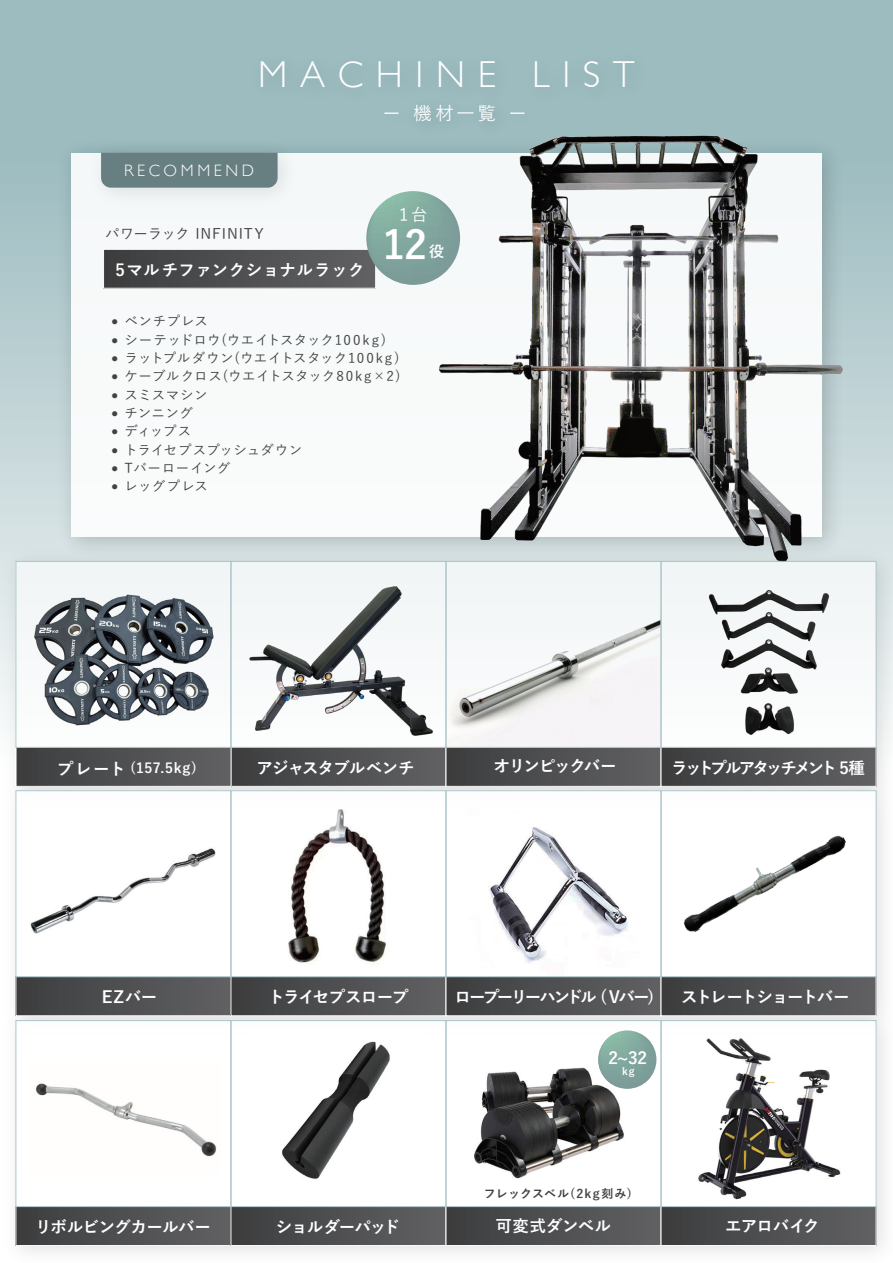
<style>
.page{position:relative;width:893px;height:1263px;background:#fff}
.page>*{position:absolute;margin:0;border:0;box-sizing:border-box;transform-origin:0 0}
.t1{font:700 39px "Yu Go";color:#fff}
.t2{font:300 37.5px "Gill Sans";letter-spacing:.34em;color:#fff}
.t3{font:500 18.3px "Yu Go";color:#fff}
.t4{font:500 17.1px "Yu Go";color:#fff}
.t5{font:700 16.65px "Yu Go";color:#fff}
.t6{font:700 16.5px "Yu Go";letter-spacing:-.06em;color:#fff}
.t7{font:700 16.5px "Yu Go";letter-spacing:.025em;color:#fff}
.t8{font:700 16.5px "Yu Go";letter-spacing:-.15em;color:#fff}
.t9{font:700 16.5px "Yu Go";letter-spacing:-.17em;color:#fff}
.t10{font:700 16.5px "Yu Go";letter-spacing:-.08em;color:#fff}
.t11{font:700 16.5px "Yu Go";letter-spacing:-.025em;color:#fff}
.t12{font:300 16.5px "Gill Sans";letter-spacing:.22em;color:#fff}
.t13{font:700 16.5px "Yu Go";letter-spacing:.005em;color:#fff}
.t14{font:700 15.15px "Yu Go";color:#fff}
.t15{font:500 14.55px "Yu Go";letter-spacing:.055em;color:#424243}
.t16{font:700 13.8px "Yu Go";letter-spacing:.04em;color:#fff}
.t17{font:500 13.5px/18.3px "Yu Go";letter-spacing:.025em;color:#424243}
.t18{font:700 12px "Yu Go";letter-spacing:.045em;color:#424243}
.t19{font:700 10.2px "Yu Go";color:#fff}
.t20{font:500 6px "Yu Go";color:#424243}
.s1{font-size:16.5px}
</style>
<div class="page">
<svg style="left:0;top:0;width:893px;height:540px;background:#a4c1c5"></svg>
<img style="left:0;top:540px;width:893px;height:229px">
<div style="left:16px;top:562px;width:860px;height:223px;background:#f3f6f7"></div>
<img style="left:236px;top:769px;width:648px;height:231px">
<img style="left:15px;top:1000px;width:870px;height:253px">
<div style="left:16px;top:1021px;width:857px;height:186px;background:#fff"></div>
<img style="left:50px;top:132px;width:370px;height:429px">
<div style="left:71px;top:153px;width:751px;height:384px;background:#f8fafa"></div>
<div style="left:19px;top:790px;width:857px;height:186px;background:#fff"></div>
<img style="left:474px;top:1067px;width:150px;height:112px">
<div style="left:16px;top:1206px;width:215px;height:39px;background:linear-gradient(to right,#3c3d3e,#616164)"></div>
<div style="left:16px;top:1206px;width:215px;height:40px;border:1px solid #fff"></div>
<div style="left:231px;top:1206px;width:215px;height:39px;background:linear-gradient(to right,#3c3d3e,#616164)"></div>
<div style="left:231px;top:1206px;width:215px;height:40px;border:1px solid #fff"></div>
<div style="left:446px;top:1206px;width:215px;height:39px;background:linear-gradient(to right,#3c3d3e,#616164)"></div>
<div style="left:446px;top:1206px;width:215px;height:40px;border:1px solid #fff"></div>
<div style="left:661px;top:1206px;width:215px;height:39px;background:linear-gradient(to right,#3c3d3e,#616164)"></div>
<div style="left:661px;top:1206px;width:215px;height:40px;border:1px solid #fff"></div>
<div style="left:16px;top:1020px;width:215px;height:187px;border:1px solid #acc5c9"></div>
<div style="left:231px;top:1020px;width:215px;height:187px;border:1px solid #acc5c9"></div>
<div style="left:446px;top:1020px;width:215px;height:187px;border:1px solid #acc5c9"></div>
<div style="left:661px;top:1020px;width:215px;height:187px;border:1px solid #acc5c9"></div>
<img style="left:489px;top:827px;width:139px;height:136px">
<img style="left:288px;top:810px;width:99px;height:153px">
<div style="left:16px;top:976px;width:215px;height:40px;background:linear-gradient(to right,#3c3d3e,#616164)"></div>
<div style="left:16px;top:976px;width:215px;height:40px;border:1px solid #fff"></div>
<div style="left:231px;top:976px;width:215px;height:40px;background:linear-gradient(to right,#3c3d3e,#616164)"></div>
<div style="left:231px;top:976px;width:215px;height:40px;border:1px solid #fff"></div>
<div style="left:446px;top:976px;width:215px;height:40px;background:linear-gradient(to right,#3c3d3e,#616164)"></div>
<div style="left:446px;top:976px;width:215px;height:40px;border:1px solid #fff"></div>
<div style="left:661px;top:976px;width:215px;height:40px;background:linear-gradient(to right,#3c3d3e,#616164)"></div>
<div style="left:661px;top:976px;width:215px;height:40px;border:1px solid #fff"></div>
<div style="left:231px;top:790px;width:215px;height:187px;border:1px solid #acc5c9"></div>
<div style="left:446px;top:790px;width:215px;height:187px;border:1px solid #acc5c9"></div>
<div style="left:661px;top:790px;width:215px;height:187px;border:1px solid #acc5c9"></div>
<img style="left:249px;top:586px;width:184px;height:150px">
<img style="left:709px;top:590px;width:121px;height:145px">
<div style="left:231px;top:747px;width:215px;height:39px;background:linear-gradient(to right,#3c3d3e,#616164)"></div>
<div style="left:16px;top:747px;width:215px;height:39px;background:linear-gradient(to right,#3c3d3e,#616164)"></div>
<div style="left:446px;top:747px;width:215px;height:39px;background:linear-gradient(to right,#3c3d3e,#616164)"></div>
<div style="left:661px;top:747px;width:215px;height:39px;background:linear-gradient(to right,#3c3d3e,#616164)"></div>
<img style="left:420px;top:127px;width:442px;height:434px">
<div style="left:104px;top:249px;width:272px;height:39px;background:linear-gradient(to right,#3c3d3e,#616164)"></div>
<div style="left:103px;top:249px;width:273px;height:39px;border:1px solid #fff"></div>
<div style="left:237px;top:34px;width:441px;height:97px;background:#9cbcc0"></div>
<img style="left:452px;top:620px;width:207px;height:107px">
<img style="left:35px;top:1083px;width:182px;height:74px">
<img style="left:698px;top:1038px;width:143px;height:162px">
<div style="left:16px;top:561px;width:215px;height:186px;border:1px solid #acc5c9"></div>
<div style="left:231px;top:561px;width:215px;height:186px;border:1px solid #acc5c9"></div>
<div style="left:446px;top:561px;width:215px;height:186px;border:1px solid #acc5c9"></div>
<div style="left:661px;top:561px;width:215px;height:186px;border:1px solid #acc5c9"></div>
<img style="left:282px;top:1041px;width:108px;height:138px">
<img style="left:34px;top:594px;width:180px;height:132px">
<img style="left:15px;top:777px;width:221px;height:226px">
<div style="left:365px;top:86px;width:190px;height:64px;background:#9bbbbf"></div>
<img style="left:80px;top:132px;width:227px;height:64px">
<div style="left:101px;top:153px;width:177px;height:35px;background:#687f82"></div>
<svg style="left:366px;top:191px;width:94px;height:94px"></svg>
<svg style="left:598px;top:1030px;width:58px;height:59px"></svg>
<img style="left:683px;top:835px;width:164px;height:98px">
<h2 class="t2" style="left:258px;top:45px;width:378px">MACHINE LIST</h2>
<p class="t12" style="left:124px;top:158px;width:132px">RECOMMEND</p>
<p class="t15" style="left:105px;top:220px;width:160px">パワーラック INFINITY</p>
<p class="t7" style="left:116px;top:261px;width:250px">5マルチファンクショナルラック</p>
<h3 class="t3" style="left:383px;top:96px;width:146px">ー 機材一覧 ー</h3>
<p class="t4" style="left:399px;top:199px;width:30px">1台</p>
<h1 class="t1" style="left:383px;top:223px;width:46px">12</h1>
<p class="t14" style="left:429px;top:243px;width:17px">役</p>
<p class="t17" style="left:124px;top:311px;width:278px">ベンチプレス<br>シーテッドロウ(ウエイトスタック100kg)ラットプルダウン(ウエイトスタック10 0k g )ケーブルクロス(ウエイトスタック80kg×2)スミスマシン<br>チンニング<br>ディップス<br>トライセプスプッシュダウン<br>Tバーローイング<br>レッグプレス</p>
<p class="t20" style="left:112px;top:317px;width:7px">●</p>
<p class="t20" style="left:112px;top:335px;width:7px">●</p>
<p class="t20" style="left:112px;top:353px;width:7px">●</p>
<p class="t20" style="left:112px;top:372px;width:7px">●</p>
<p class="t20" style="left:112px;top:390px;width:7px">●</p>
<p class="t20" style="left:112px;top:408px;width:7px">●</p>
<p class="t20" style="left:112px;top:427px;width:7px">●</p>
<p class="t20" style="left:112px;top:445px;width:7px">●</p>
<p class="t20" style="left:112px;top:463px;width:7px">●</p>
<p class="t20" style="left:112px;top:482px;width:7px">●</p>
<p class="t16" style="left:57px;top:760px;width:141px"><span class="s1">プレート</span> (157.5kg)</p>
<p class="t6" style="left:257px;top:759px;width:160px">アジャスタブルベンチ</p>
<p class="t6" style="left:493px;top:757px;width:125px">オリンピックバー</p>
<p class="t9" style="left:671px;top:759px;width:195px">ラットプルアタッチメント 5種</p>
<p class="t6" style="left:102px;top:987px;width:57px">EZバー</p>
<p class="t6" style="left:268px;top:987px;width:142px">トライセプスロープ</p>
<p class="t8" style="left:454px;top:987px;width:201px">ロープーリーハンドル ( Vバー)</p>
<p class="t10" style="left:681px;top:987px;width:170px">ストレートショートバー</p>
<p class="t5" style="left:609px;top:1048px;width:40px">2~32</p>
<p class="t19" style="left:622px;top:1066px;width:14px">kg</p>
<p class="t18" style="left:484px;top:1186px;width:150px">フレックスベル(2kg刻み)</p>
<p class="t11" style="left:35px;top:1217px;width:177px">リボルビングカールバー</p>
<p class="t6" style="left:276px;top:1217px;width:126px">ショルダーパッド</p>
<p class="t13" style="left:495px;top:1216px;width:117px">可変式ダンベル</p>
<p class="t6" style="left:725px;top:1217px;width:96px">エアロバイク</p>
</div>
